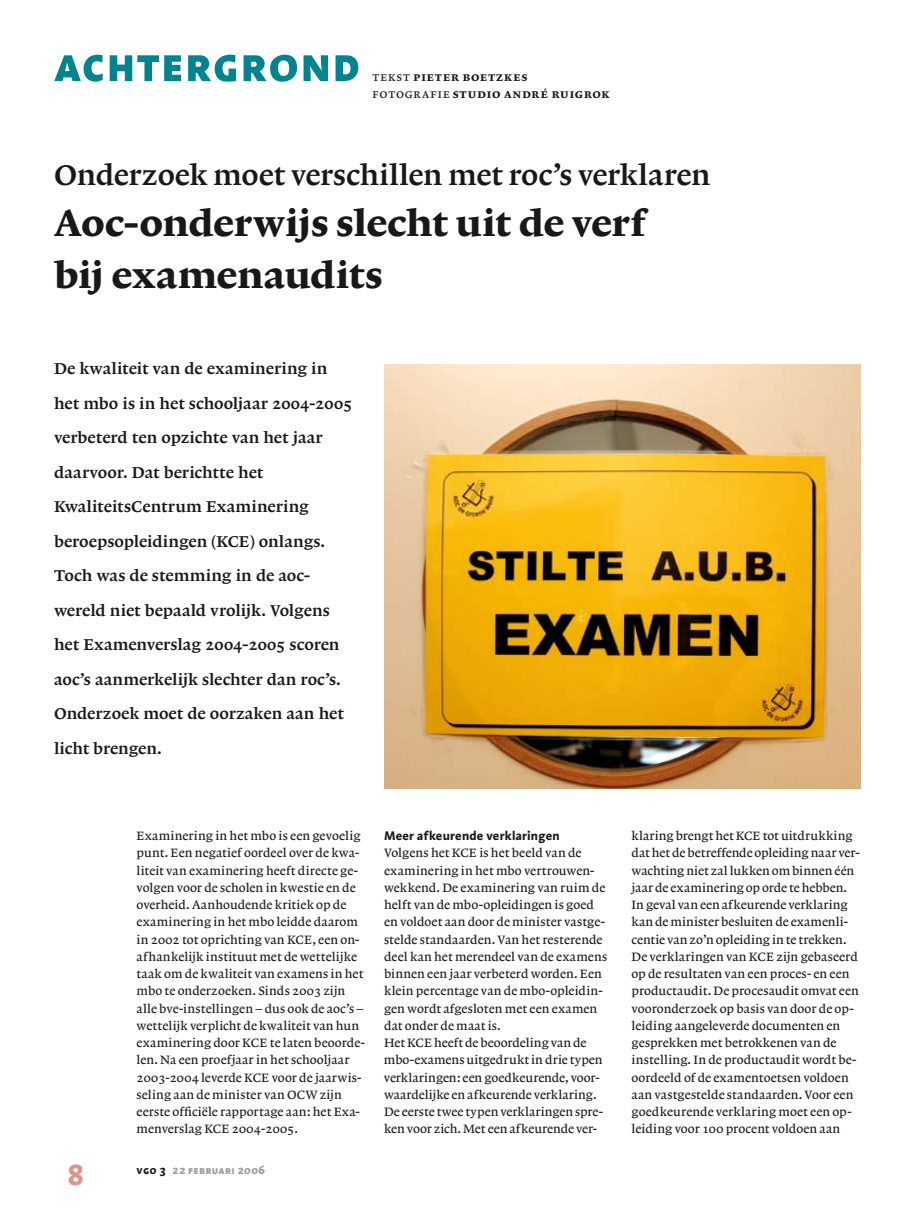
<style>
.page{position:relative;width:915px;height:1212px;background:#fff}
.page>*{position:absolute;margin:0;border:0;box-sizing:border-box;transform-origin:0 0}
.t1{font:700 52.5px "Linotype Aroma SC";letter-spacing:.015em;color:#008590}
.t2{font:500 38.25px/51.8px "Lexicon No 1 Roman E";letter-spacing:-.01em;color:#1a171b}
.t3{font:500 30px "Lexicon No 1 Roman C";letter-spacing:-.005em;color:#1a171b}
.t4{font:500 16.5px/34.5px "Lexicon No 1 Roman C";color:#1a171b}
.t5{font:500 12.75px/17.2px "Lexicon No 1 Roman A";letter-spacing:.005em;color:#1a171b}
.t6{font:12.75px/17.2px "Lexicon No 1 Roman D Exp";letter-spacing:.06em;color:#1a171b}
.t7{font:700 12.75px "Linotype Aroma";letter-spacing:.01em;color:#1a171b}
.t8{font:700 12px "Linotype Aroma SC";letter-spacing:.02em;color:#9c9d9f}
.s1{font-family:"Lexicon No 1 Roman A Exp"}
.s2{color:#1a171b}
</style>
<div class="page">
<img style="left:384px;top:364px;width:476px;height:424px">
<h1 class="t1" style="left:54px;top:28px;width:308px">achtergrond</h1>
<p class="t6" style="left:372px;top:68px;width:239px"><span class="s1">tekst</span> pieter boetzkes<br><span class="s1">fotografie</span> studio andré ruigrok</p>
<h3 class="t3" style="left:54px;top:158px;width:657px">Onderzoek moet verschillen met roc’s verklaren</h3>
<h2 class="t2" style="left:54px;top:198px;width:593px">Aoc-onderwijs slecht uit de verf bij examenaudits</h2>
<p class="t4" style="left:54px;top:352px;width:300px">De kwaliteit van de examinering in het mbo is in het schooljaar 2004-2005 verbeterd ten opzichte van het jaar daarvoor. Dat berichtte het KwaliteitsCentrum Examinering beroepsopleidingen (KCE) onlangs.<br>Toch was de stemming in de aoc-- wereld niet bepaald vrolijk. Volgens het Examenverslag 2004-2005 scoren aoc’s aanmerkelijk slechter dan roc’s.<br>Onderzoek moet de oorzaken aan het licht brengen.</p>
<p class="t5" style="left:136px;top:827px;width:230px">Examinering in het mbo is een gevoelig punt. Een negatief oordeel over de kwa&shy;liteit van examinering heeft directe ge&shy;volgen voor de scholen in kwestie en de overheid. Aanhoudende kritiek op de examinering in het mbo leidde daarom in 2002 tot oprichting van KCE, een on&shy;afhankelijk instituut met de wettelijke taak om de kwaliteit van examens in het mbo te onderzoeken. Sinds 2003 zijn alle bve-instellingen – dus ook de aoc’s – wettelijk verplicht de kwaliteit van hun examinering door KCE te laten beoorde&shy;len. Na een proefjaar in het schooljaar 2003-2004 leverde KCE voor de jaarwis&shy;seling aan de minister van OCW zijn eerste officiële rapportage aan: het Exa&shy;menverslag KCE 2004-2005.</p>
<p class="t7" style="left:384px;top:827px;width:177px">Meer afkeurende verklaringen</p>
<p class="t5" style="left:384px;top:844px;width:225px">Volgens het KCE is het beeld van de examinering in het mbo vertrouwen&shy;wekkend. De examinering van ruim de helft van de mbo-opleidingen is goed en voldoet aan door de minister vastge&shy;stelde standaarden. Van het resterende deel kan het merendeel van de examens binnen een jaar verbeterd worden. Een klein percentage van de mbo-opleidin&shy;gen wordt afgesloten met een examen dat onder de maat is.<br>HetKCEheeft de beoordeling van de mbo-examens uitgedruktin drie typen verklaringen: een goedkeurende, voor&shy;waardelijke en afkeurende verklaring.<br>De eerste twee typen verklaringen spre&shy;ken voor zich. Met een afkeurende ver-</p>
<p class="t8" style="left:136px;top:1162px;width:130px"><span class="s2">vgo 3</span> 22 februari 2006</p>
<p class="t5" style="left:631px;top:827px;width:229px">klaring brengt hetKCEtot uitdrukking dat het de betreffende opleiding naar ver&shy;wachting niet zal lukken om binnen één jaar de examinering op orde te hebben.<br>In geval van een afkeurende verklaring kan de minister besluiten de examenli&shy;centie van zo’n opleiding in te trekken.<br>De verklaringen van KCE zijn gebaseerd op de resultaten van een proces- en een productaudit. De procesaudit omvat een vooronderzoek op basis van door de op&shy;leiding aangeleverde documenten en gesprekken met betrokkenen van de instelling. In de productaudit wordt be&shy;oordeeld of de examentoetsen voldoen aan vastgestelde standaarden. Voor een goedkeurende verklaring moet een op&shy;leiding voor 100 procent voldoen aan</p>
</div>
